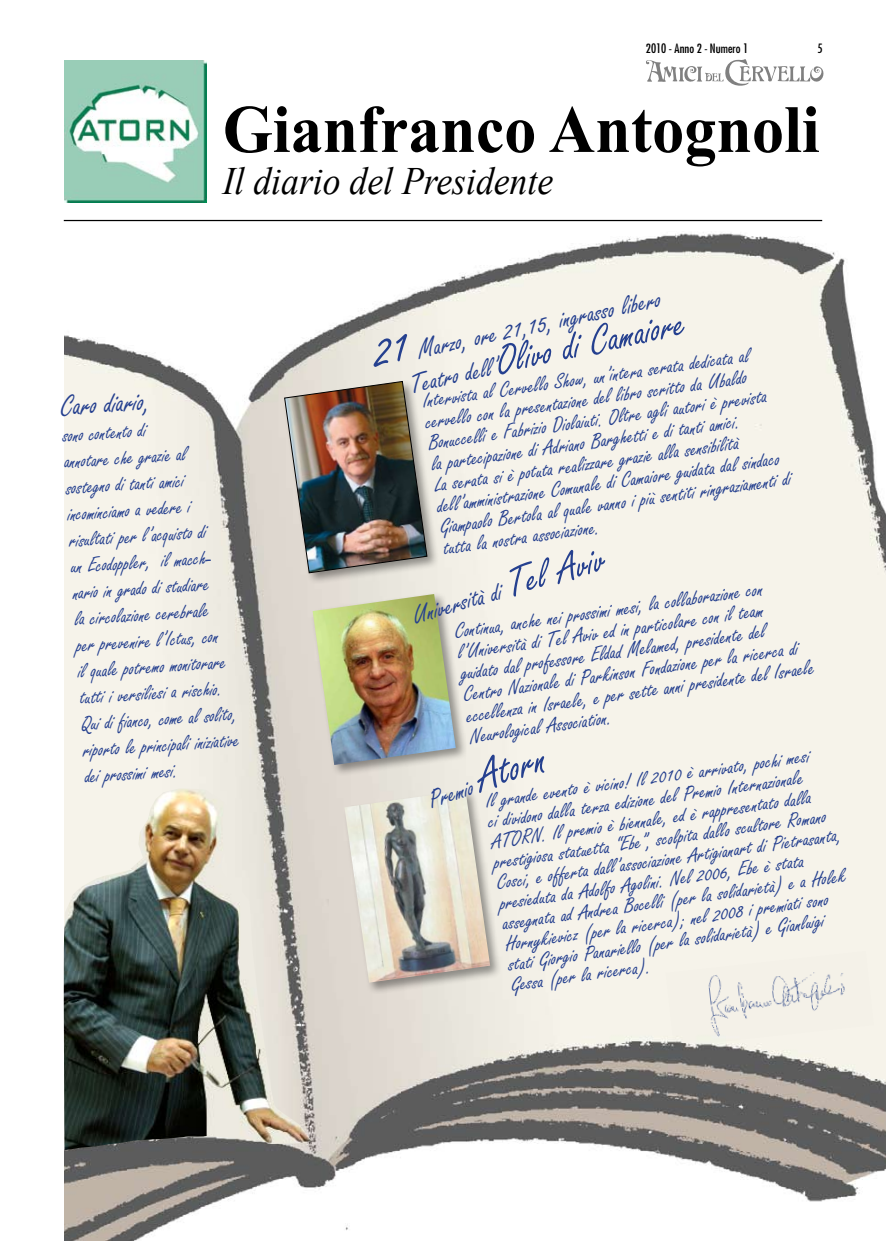
<style>
.page{position:relative;width:886px;height:1241px;background:#fff}
.page>*{position:absolute;margin:0;border:0;box-sizing:border-box;transform-origin:0 0}
.t1{font:700 67.5px "Times New Roman";color:#000;scale:.95 1}
.t2{font:43.38px "Freestyle Script";color:#25408f}
.t3{font:italic 38.75px "Times New Roman";color:#000;scale:.92 1}
.t4{font:31.25px "Freestyle Script";color:#25408f;scale:.96 1}
.t5{font:28.12px "Freestyle Script";color:#25408f}
.t6{font:27.88px "Freestyle Script";color:#25408f}
.t7{font:26.75px "Freestyle Script";color:#25408f}
.t8{font:22.5px/21.2px "Freestyle Script";color:#25408f}
.t9{font:22.5px/26.2px "Freestyle Script";color:#25408f;scale:.96 1}
.t10{font:21.88px/20.6px "Freestyle Script";color:#25408f}
.t11{font:condensed 12.5px "Futura";color:#000}
.s1{font-size:53.12px}
.s2{font-size:28.12px}
.s3{font-size:47.62px}
</style>
<div class="page">
<svg style="left:646px;top:59px;width:178px;height:27px"></svg>
<hr style="left:64px;top:220px;width:758px;height:1px;background:#000">
<img style="left:64px;top:232px;width:822px;height:1008px">
<img style="left:64px;top:60px;width:142px;height:142px">
<img style="left:63px;top:788px;width:249px;height:361px">
<img style="left:666px;top:950px;width:208px;height:96px">
<div style="left:341px;top:787px;width:160px;height:206px;background:#000;opacity:.4"></div>
<img style="left:344px;top:790px;width:146px;height:192px">
<div style="left:310px;top:591px;width:157px;height:185px;background:#000;opacity:.4"></div>
<img style="left:313px;top:594px;width:143px;height:170px">
<div style="left:281px;top:378px;width:157px;height:206px;background:#000;opacity:.4"></div>
<img style="left:284px;top:381px;width:143px;height:192px">
<p class="t11" style="left:646px;top:41px;width:104px">2010 - Anno 2 - Numero 1</p>
<p class="t11" style="left:817px;top:41px;width:6px">5</p>
<h1 class="t1" style="left:223px;top:83px;width:630px">Gianfranco Antognoli</h1>
<h3 class="t3" style="left:223px;top:155px;width:361px">Il diario del Presidente</h3>
<h3 class="t4" style="left:60px;top:389px;width:95px;rotate:-4deg">Caro diario,</h3>
<p class="t9" style="left:61px;top:423px;width:165px;rotate:-4deg">sono contento di<br>annotare che grazie al sostegno di tanti amici incominciamo a vedere i risultati per l’acquisto di<br>un Ecodoppler, il macch&shy;nario in grado di studiare<br>la circolazione cerebrale per prevenire l’Ictus, con<br>il quale potremo monitorare tutti i versiliesi a rischio.<br>Qui di fianco, come al solito, riporto le principali iniziative dei prossimi mesi.</p>
<p class="t5" style="left:373px;top:344px;width:293px;rotate:-12deg"><span class="s1">21</span> Marzo, ore 21,15, ingrasso libero</p>
<h2 class="t2" style="left:404px;top:357px;width:283px;rotate:-12deg"><span class="s2">Teatro dell’</span>Olivo di Camaiore</h2>
<p class="t8" style="left:421px;top:391px;width:356px;rotate:-8deg">Intervista al Cervello Show, un’intera serata dedicata al cervello con la presentazione del libro scritto da Ubaldo Bonuccelli e Fabrizio Diolaiuti. Oltre agli autori è prevista la partecipazione di Adriano Barghetti e di tanti amici.<br>La serata si è potuta realizzare grazie alla sensibilità dell’amministrazione Comunale di Camaiore guidata dal sindaco Giampaolo Bertola al quale vanno i più sentiti ringraziamenti di tutta la nostra associazione.</p>
<p class="t8" style="left:454px;top:622px;width:352px;rotate:-8deg">Continua, anche nei prossimi mesi, la collaborazione con l’Università di Tel Aviv ed in particolare con il team guidato dal professore Eldad Melamed, presidente del Centro Nazionale di Parkinson Fondazione per la ricerca di eccellenza in Israele, e per sette anni presidente del Israele Neurological Association.</p>
<p class="t10" style="left:484px;top:791px;width:349px;rotate:-8deg">Il grande evento è vicino! Il 2010 è arrivato, pochi mesi<br>ci dividono dalla terza edizione del Premio Internazionale ATORN. Il premio è biennale, ed è rappresentato dalla prestigiosa statuetta “Ebe”, scolpita dallo scultore Romano Cosci, e offerta dall’associazione Artigianart di Pietrasanta, presieduta da Adolfo Agolini. Nel 2006, Ebe è stata assegnata ad Andrea Bocelli (per la solidarietà) e a Holek Hornykievicz (per la ricerca); nel 2008 i premiati sono stati Giorgio Panariello (per la solidarietà) e Gianluigi Gessa (per la ricerca).</p>
<h2 class="t2" style="left:501px;top:561px;width:102px;rotate:-15deg">Tel Aviv</h2>
<p class="t6" style="left:409px;top:601px;width:94px;rotate:-16deg">Università di</p>
<p class="t7" style="left:425px;top:786px;width:125px;rotate:-18deg">Premio <span class="s3">Atorn</span></p>
</div>
